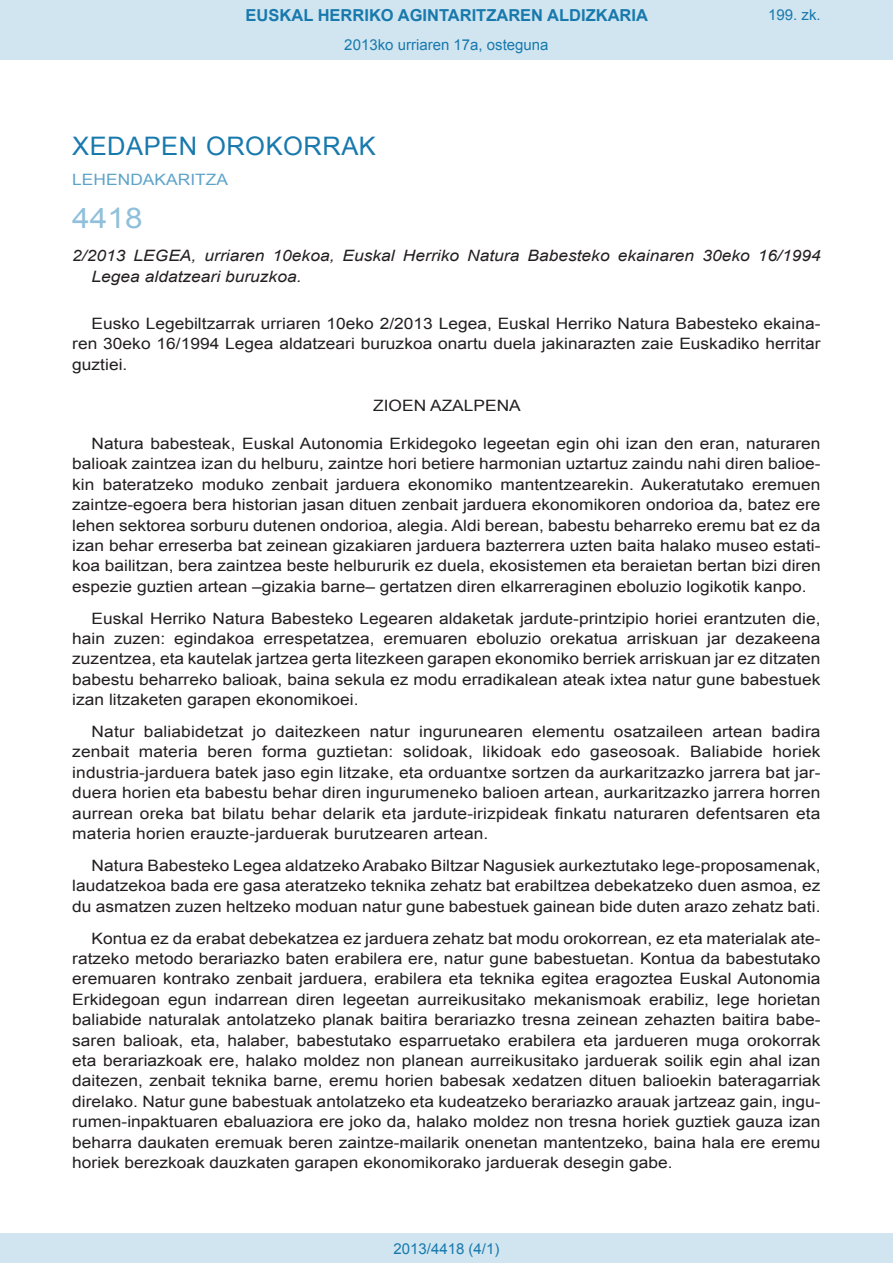
<style>
.page{position:relative;width:893px;height:1263px;background:#fff}
.page>*{position:absolute;margin:0;border:0;box-sizing:border-box;transform-origin:0 0}
.BOPVOrden{font:28.5px "Arial";color:#90c0db;scale:1.11 1}
.BOPVSeccion{font:25.5px "Arial";letter-spacing:.02em;color:#1879ad}
.t1{font:700 16.5px "Arial";color:#1879ad}
.BOPVDetalle{font:15.6px/20.4px "Arial";color:#231f20;text-align:justify;scale:1.11 1}
.BOPVTitulo{font:italic 15.6px/21px "Arial";color:#231f20;scale:1.11 1}
.BOPVOrganismo{font:15.6px "Arial";letter-spacing:.005em;color:#5ea4ca;scale:1.11 1}
.BOPVClave{font:15.6px "Arial";color:#231f20;scale:1.11 1}
.Paginacion_Centro{font:15px "Arial";color:#1879ad}
</style>
<div class="page">
<div style="left:0;top:0;width:893px;height:60px;background:#d0e5f0"></div>
<div style="left:0;top:1233px;width:893px;height:30px;background:#d0e5f0"></div>
<p class="t1" style="left:246px;top:4px;width:404px">EUSKAL HERRIKO AGINTARITZAREN ALDIZKARIA</p>
<p class="Paginacion_Centro" style="left:344px;top:35px;width:206px">2013ko urriaren 17a, osteguna</p>
<p class="Paginacion_Centro" style="left:768px;top:5px;width:54px">199. zk.</p>
<p class="BOPVSeccion" style="left:72px;top:129px;width:305px">XEDAPEN OROKORRAK</p>
<p class="BOPVOrganismo" style="left:72px;top:169px;width:142px">LEHENDAKARITZA</p>
<p class="BOPVOrden" style="left:72px;top:199px;width:65px">4418</p>
<p class="BOPVTitulo" style="left:92px;top:246px;width:658px;text-indent:-19px">2/2013 LEGEA, urriaren 10ekoa, Euskal Herriko Natura Babesteko ekainaren 30eko 16/1994<br>Legea aldatzeari buruzkoa.</p>
<p class="BOPVDetalle" style="left:72px;top:313px;width:676px;text-indent:19px">Eusko Legebiltzarrak urriaren 10eko 2/2013 Legea, Euskal Herriko Natura Babesteko ekaina&shy;ren 30eko 16/1994 Legea aldatzeari buruzkoa onartu duela jakinarazten zaie Euskadiko herritar guztiei.</p>
<p class="BOPVClave" style="left:373px;top:396px;width:135px">ZIOEN AZALPENA</p>
<p class="BOPVDetalle" style="left:72px;top:433px;width:676px;text-indent:19px">Natura babesteak, Euskal Autonomia Erkidegoko legeetan egin ohi izan den eran, naturaren balioak zaintzea izan du helburu, zaintze hori betiere harmonian uztartuz zaindu nahi diren balioe&shy;kin bateratzeko moduko zenbait jarduera ekonomiko mantentzearekin. Aukeratutako eremuen zaintze-egoera bera historian jasan dituen zenbait jarduera ekonomikoren ondorioa da, batez ere lehen sektorea sorburu dutenen ondorioa, alegia. Aldi berean, babestu beharreko eremu bat ez da izan behar erreserba bat zeinean gizakiaren jarduera bazterrera uzten baita halako museo estati&shy;koa bailitzan, bera zaintzea beste helbururik ez duela, ekosistemen eta beraietan bertan bizi diren espezie guztien artean –gizakia barne– gertatzen diren elkarreraginen eboluzio logikotik kanpo.</p>
<p class="BOPVDetalle" style="left:72px;top:608px;width:676px;text-indent:19px">Euskal Herriko Natura Babesteko Legearen aldaketak jardute-printzipio horiei erantzuten die, hain zuzen: egindakoa errespetatzea, eremuaren eboluzio orekatua arriskuan jar dezakeena zuzentzea, eta kautelak jartzea gerta litezkeen garapen ekonomiko berriek arriskuan jar ez ditzaten babestu beharreko balioak, baina sekula ez modu erradikalean ateak ixtea natur gune babestuek izan litzaketen garapen ekonomikoei.</p>
<p class="BOPVDetalle" style="left:72px;top:721px;width:676px;text-indent:19px">Natur baliabidetzat jo daitezkeen natur ingurunearen elementu osatzaileen artean badira zenbait materia beren forma guztietan: solidoak, likidoak edo gaseosoak. Baliabide horiek industria-jarduera batek jaso egin litzake, eta orduantxe sortzen da aurkaritzazko jarrera bat jar&shy;duera horien eta babestu behar diren ingurumeneko balioen artean, aurkaritzazko jarrera horren aurrean oreka bat bilatu behar delarik eta jardute-irizpideak finkatu naturaren defentsaren eta materia horien erauzte-jarduerak burutzearen artean.</p>
<p class="BOPVDetalle" style="left:72px;top:855px;width:676px;text-indent:19px">Natura Babesteko Legea aldatzeko Arabako Biltzar Nagusiek aurkeztutako lege-proposamenak, laudatzekoa bada ere gasa ateratzeko teknika zehatz bat erabiltzea debekatzeko duen asmoa, ez du asmatzen zuzen heltzeko moduan natur gune babestuek gainean bide duten arazo zehatz bati.</p>
<p class="BOPVDetalle" style="left:72px;top:928px;width:676px;text-indent:19px">Kontua ez da erabat debekatzea ez jarduera zehatz bat modu orokorrean, ez eta materialak ate&shy;ratzeko metodo berariazko baten erabilera ere, natur gune babestuetan. Kontua da babestutako eremuaren kontrako zenbait jarduera, erabilera eta teknika egitea eragoztea Euskal Autonomia Erkidegoan egun indarrean diren legeetan aurreikusitako mekanismoak erabiliz, lege horietan baliabide naturalak antolatzeko planak baitira berariazko tresna zeinean zehazten baitira babe&shy;saren balioak, eta, halaber, babestutako esparruetako erabilera eta jardueren muga orokorrak eta berariazkoak ere, halako moldez non planean aurreikusitako jarduerak soilik egin ahal izan daitezen, zenbait teknika barne, eremu horien babesak xedatzen dituen balioekin bateragarriak direlako. Natur gune babestuak antolatzeko eta kudeatzeko berariazko arauak jartzeaz gain, ingu&shy;rumen-inpaktuaren ebaluaziora ere joko da, halako moldez non tresna horiek guztiek gauza izan beharra daukaten eremuak beren zaintze-mailarik onenetan mantentzeko, baina hala ere eremu horiek berezkoak dauzkaten garapen ekonomikorako jarduerak desegin gabe.</p>
<p class="Paginacion_Centro" style="left:393px;top:1238px;width:107px">2013/4418 (4/1)</p>
</div>
